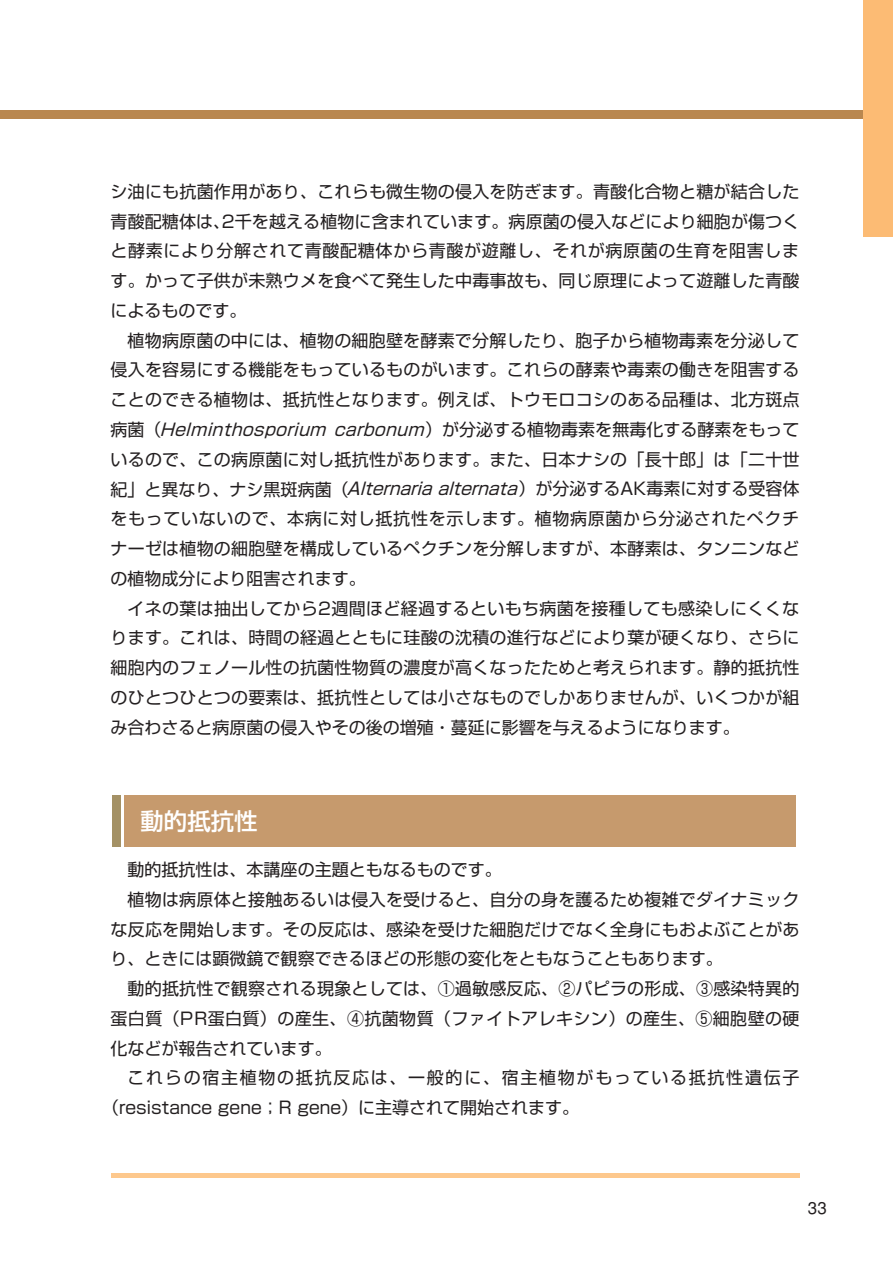
<style>
.page{position:relative;width:893px;height:1263px;background:#fff}
.page>*{position:absolute;margin:0;border:0;box-sizing:border-box;transform-origin:0 0}
.t1{font:500 23.4px "Shin Go";color:#fff}
.t2{font:16.95px/29.7px "Shin Go";letter-spacing:.015em;color:#231f20;text-align:justify}
.t3{font:16.95px "Shin Go";letter-spacing:.1em;color:#231f20}
.t4{font:500 16.95px "Gothic BBB";color:#231f20}
.s1{font-style:italic}
</style>
<div class="page">
<div style="left:0;top:111px;width:893px;height:8px;background:#b9874f"></div>
<div style="left:863px;top:0;width:30px;height:236px;background:#fcbb74"></div>
<hr style="left:111px;top:1174px;width:688px;height:4px;background:#fdc88d">
<div style="left:112px;top:795px;width:9px;height:51px;background:#a49165"></div>
<div style="left:124px;top:795px;width:671px;height:51px;background:#c69a6d"></div>
<p class="t2" style="left:111px;top:176px;width:690px">シ油にも抗菌作用があり、これらも微生物の侵入を防ぎます。青酸化合物と糖が結合した青酸配糖体は、2千を越える植物に含まれています。病原菌の侵入などにより細胞が傷つくと酵素により分解されて青酸配糖体から青酸が遊離し、それが病原菌の生育を阻害します。かって子供が未熟ウメを食べて発生した中毒事故も、同じ原理によって遊離した青酸によるものです。</p>
<p class="t2" style="left:111px;top:324px;width:690px;text-indent:17px">植物病原菌の中には、植物の細胞壁を酵素で分解したり、胞子から植物毒素を分泌して侵入を容易にする機能をもっているものがいます。これらの酵素や毒素の働きを阻害することのできる植物は、抵抗性となります。例えば、トウモロコシのある品種は、北方斑点病菌（<span class="s1">Helminthosporium carbonum</span>）が分泌する植物毒素を無毒化する酵素をもっているので、この病原菌に対し抵抗性があります。また、日本ナシの「長十郎」は「二十世紀」と異なり、ナシ黒斑病菌（<span class="s1">Alternaria alternata</span>）が分泌するAK毒素に対する受容体をもっていないので、本病に対し抵抗性を示します。植物病原菌から分泌されたペクチナーゼは植物の細胞壁を構成しているペクチンを分解しますが、本酵素は、タンニンなどの植物成分により阻害されます。</p>
<p class="t2" style="left:111px;top:592px;width:690px;text-indent:17px">イネの葉は抽出してから2週間ほど経過するといもち病菌を接種しても感染しにくくなります。これは、時間の経過とともに珪酸の沈積の進行などにより葉が硬くなり、さらに細胞内のフェノール性の抗菌性物質の濃度が高くなったためと考えられます。静的抵抗性のひとつひとつの要素は、抵抗性としては小さなものでしかありませんが、いくつかが組み合わさると病原菌の侵入やその後の増殖・蔓延に影響を与えるようになります。</p>
<h1 class="t1" style="left:141px;top:805px;width:118px">動的抵抗性</h1>
<p class="t2" style="left:128px;top:854px;width:376px">動的抵抗性は、本講座の主題ともなるものです。</p>
<p class="t2" style="left:128px;top:883px;width:673px">植物は病原体と接触あるいは侵入を受けると、自分の身を護るため複雑でダイナミック</p>
<p class="t2" style="left:111px;top:913px;width:690px">な反応を開始します。その反応は、感染を受けた細胞だけでなく全身にもおよぶことがあ</p>
<p class="t2" style="left:111px;top:943px;width:614px">り、ときには顕微鏡で観察できるほどの形態の変化をともなうこともあります。</p>
<p class="t2" style="left:128px;top:973px;width:673px">動的抵抗性で観察される現象としては、①過敏感反応、②パピラの形成、③感染特異的</p>
<p class="t2" style="left:111px;top:1003px;width:690px">蛋白質（PR蛋白質）の産生、④抗菌物質（ファイトアレキシン）の産生、⑤細胞壁の硬</p>
<p class="t2" style="left:111px;top:1032px;width:223px">化などが報告されています。</p>
<p class="t3" style="left:128px;top:1067px;width:673px">これらの宿主植物の抵抗反応は、一般的に、宿主植物がもっている抵抗性遺伝子</p>
<p class="t2" style="left:102px;top:1092px;width:479px">（resistance gene；R gene）に主導されて開始されます。</p>
<p class="t4" style="left:808px;top:1198px;width:20px">33</p>
</div>
